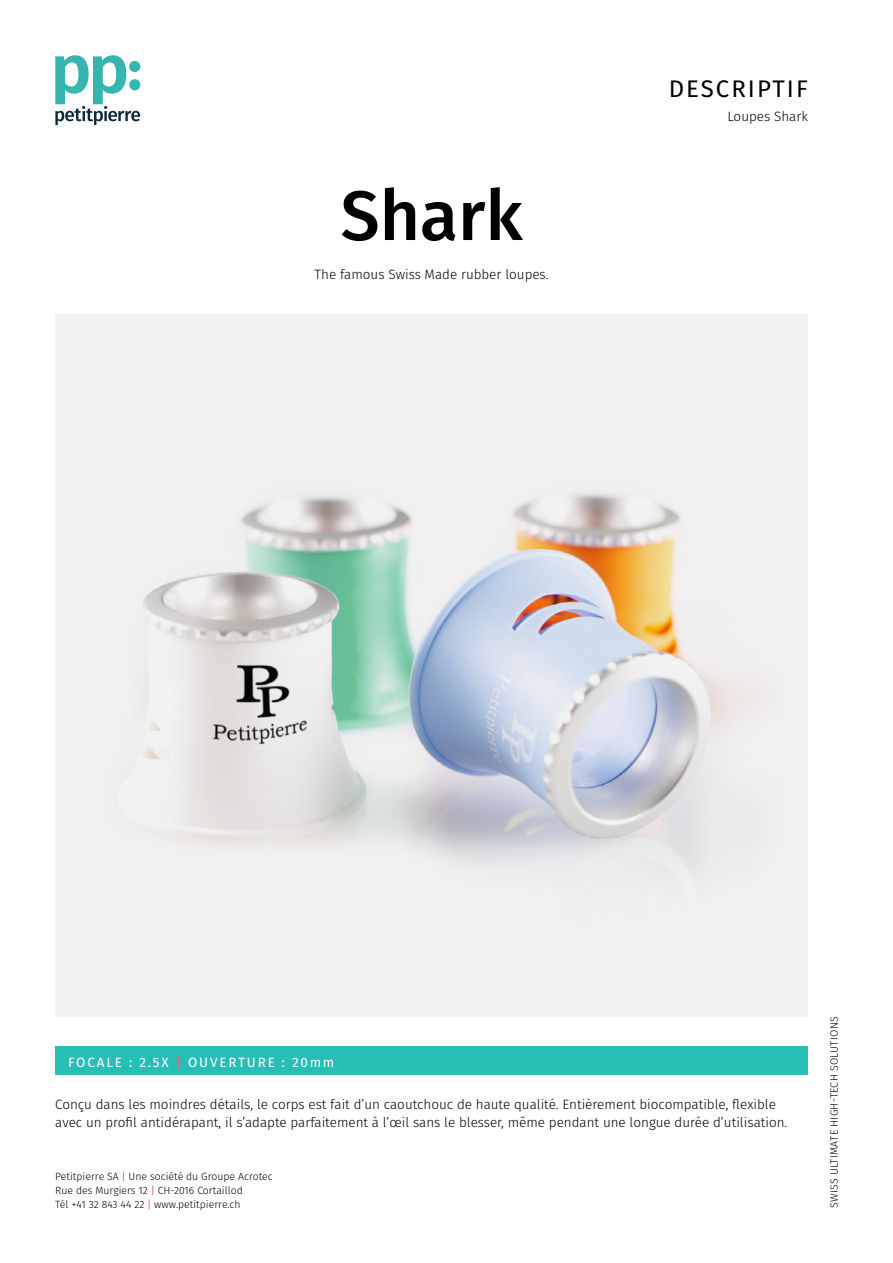
<style>
.page{position:relative;width:893px;height:1263px;background:#fff}
.page>*{position:absolute;margin:0;border:0;box-sizing:border-box;transform-origin:0 0}
.t1{font:500 70.05px "Fira Sans";color:#000}
.t2{font:24px "Fira Sans";letter-spacing:.085em;color:#000}
.t3{font:300 13.5px/18px "Fira Sans";color:#000}
.t4{font:13.5px "Fira Sans";letter-spacing:.135em;color:#fff}
.t5{font:300 10.65px "Fira Sans";letter-spacing:.02em;color:#000}
.t6{font:300 10.5px/13.6px "Fira Sans";color:#000}
.s1{color:#ff5772}
.s2{font-weight:400;color:#ff5772}
</style>
<div class="page">
<svg style="left:55px;top:55px;width:85px;height:70px"></svg>
<div style="left:55px;top:314px;width:753px;height:702px;background:#f2f2f2"></div>
<img style="left:142px;top:493px;width:604px;height:379px">
<div style="left:55px;top:1046px;width:753px;height:28px;background:#27beb5"></div>
<h1 class="t1" style="left:340px;top:159px;width:184px">Shark</h1>
<p class="t3" style="left:315px;top:265px;width:235px">The famous Swiss Made rubber loupes.</p>
<h2 class="t2" style="left:669px;top:70px;width:141px">DESCRIPTIF</h2>
<p class="t3" style="left:727px;top:107px;width:82px">Loupes Shark</p>
<p class="t4" style="left:68px;top:1051px;width:268px">FOCALE : 2.5X <span class="s1">|</span> OUVERTURE : 20mm</p>
<p class="t3" style="left:55px;top:1095px;width:734px">Conçu dans les moindres détails, le corps est fait d’un caoutchouc de haute qualité. Entièrement biocompatible, flexible avec un profil antidérapant, il s’adapte parfaitement à l’œil sans le blesser, même pendant une longue durée d’utilisation.</p>
<p class="t6" style="left:55px;top:1170px;width:219px">Petitpierre SA <span class="s2">|</span> Une société du Groupe Acrotec<br>Rue des Murgiers 12 <span class="s2">|</span> CH-2016 Cortaillod<br>Tél +41 32 843 44 22 <span class="s2">|</span> www.petitpierre.ch</p>
<p class="t5" style="left:826px;top:1208px;width:193px;rotate:-90deg">SWISS ULTIMATE HIGH-TECH SOLUTIONS</p>
</div>
